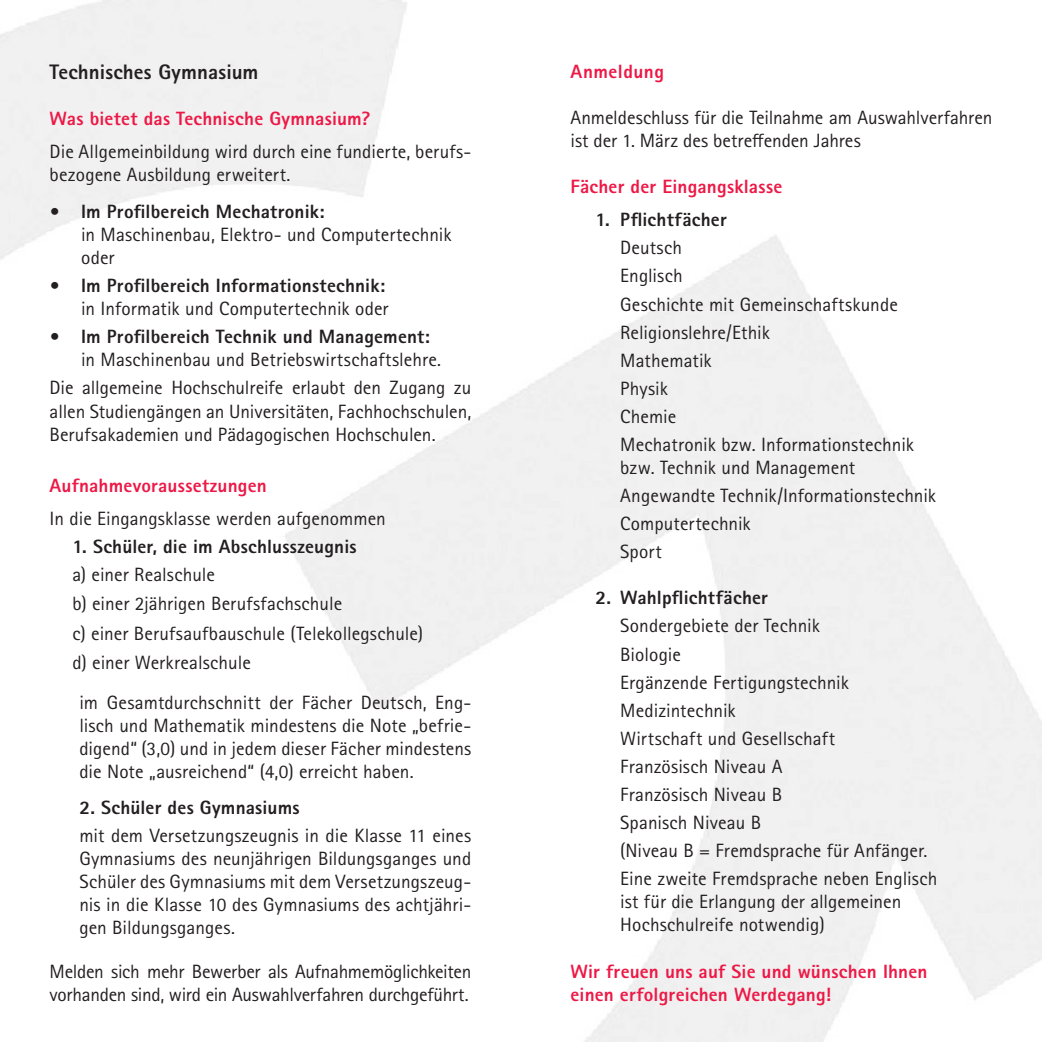
<style>
.page{position:relative;width:1042px;height:1042px;background:#fff}
.page>*{position:absolute;margin:0;border:0;box-sizing:border-box;transform-origin:0 0}
.überschriften_grau_1{font:800 21px "Rotis Sans Serif Pro";letter-spacing:.005em;color:#231f20}
.text_11pt_grau_reglu{font:19.25px/23.1px "Rotis Sans Serif Pro";color:#231f20}
.text_11pt_grau_reglu-2{font:800 19.25px/23.1px "Rotis Sans Serif Pro";letter-spacing:.01em;color:#231f20;text-align:right}
.Überschriften_rot_11{font:800 19.25px "Rotis Sans Serif Pro";letter-spacing:.01em;color:#ed1846}
.s1{font-weight:800}
.s2{font-weight:400}
</style>
<div class="page">
<p class="überschriften_grau_1" style="left:50px;top:59px;width:210px">Technisches Gymnasium</p>
<p class="Überschriften_rot_11" style="left:50px;top:106px;width:322px">Was bietet das Technische Gymnasium?</p>
<p class="text_11pt_grau_reglu" style="left:50px;top:140px;width:423px">Die Allgemeinbildung wird durch eine fundierte, berufs&shy;bezogene Ausbildung erweitert.</p>
<p class="text_11pt_grau_reglu" style="left:81px;top:200px;width:372px;text-indent:-32px"><span class="s1">• Im Profilbereich Mechatronik:<br></span>in Maschinenbau, Elektro- und Computertechnik oder</p>
<p class="text_11pt_grau_reglu-2" style="left:50px;top:274px;width:340px">• Im Profilbereich Informationstechnik: <span class="s2">in Informatik und Computertechnik oder</span></p>
<p class="text_11pt_grau_reglu" style="left:81px;top:325px;width:361px;text-indent:-32px"><span class="s1">• Im Profilbereich Technik und Management: </span>in Maschinenbau und Betriebswirtschaftslehre.</p>
<p class="text_11pt_grau_reglu" style="left:50px;top:376px;width:423px;text-align:justify">Die allgemeine Hochschulreife erlaubt den Zugang zu allen Studiengängen an Universitäten, Fachhochschulen, Berufsakademien und Pädagogischen Hochschulen.</p>
<p class="Überschriften_rot_11" style="left:50px;top:473px;width:219px">Aufnahmevoraussetzungen</p>
<p class="text_11pt_grau_reglu" style="left:50px;top:507px;width:338px">In die Eingangsklasse werden aufgenommen</p>
<p class="text_11pt_grau_reglu-2" style="left:72px;top:535px;width:286px">1. Schüler, die im Abschlusszeugnis</p>
<p class="text_11pt_grau_reglu" style="left:72px;top:563px;width:144px">a) einer Realschule</p>
<p class="text_11pt_grau_reglu" style="left:72px;top:592px;width:271px">b) einer 2jährigen Berufsfachschule</p>
<p class="text_11pt_grau_reglu" style="left:72px;top:622px;width:352px">c) einer Berufsaufbauschule (Telekollegschule)</p>
<p class="text_11pt_grau_reglu" style="left:72px;top:651px;width:180px">d) einer Werkrealschule</p>
<p class="text_11pt_grau_reglu" style="left:79px;top:691px;width:393px;text-align:justify">im Gesamtdurchschnitt der Fächer Deutsch, Eng&shy;lisch und Mathematik mindestens die Note „befrie&shy;digend“ (3,0) und in jedem dieser Fächer mindestens die Note „ausreichend“ (4,0) erreicht haben.</p>
<p class="text_11pt_grau_reglu-2" style="left:79px;top:795px;width:222px">2. Schüler des Gymnasiums</p>
<p class="text_11pt_grau_reglu" style="left:79px;top:824px;width:393px;text-align:justify">mit dem Versetzungszeugnis in die Klasse 11 eines Gymnasiums des neunjährigen Bildungsganges und Schüler des Gymnasiums mit dem Versetzungszeug&shy;nis in die Klasse 10 des Gymnasiums des achtjähri&shy;gen Bildungsganges.</p>
<p class="text_11pt_grau_reglu" style="left:50px;top:960px;width:423px">Melden sich mehr Bewerber als Aufnahmemöglichkeiten vorhanden sind, wird ein Auswahlverfahren durchgeführt.</p>
<p class="Überschriften_rot_11" style="left:570px;top:59px;width:95px">Anmeldung</p>
<p class="text_11pt_grau_reglu" style="left:570px;top:106px;width:423px">Anmeldeschluss für die Teilnahme am Auswahlverfahren ist der 1. März des betreffenden Jahres</p>
<p class="Überschriften_rot_11" style="left:570px;top:175px;width:213px">Fächer der Eingangsklasse</p>
<p class="text_11pt_grau_reglu-2" style="left:595px;top:208px;width:133px">1. Pflichtfächer</p>
<p class="text_11pt_grau_reglu" style="left:620px;top:236px;width:63px">Deutsch</p>
<p class="text_11pt_grau_reglu" style="left:620px;top:265px;width:64px">Englisch</p>
<p class="text_11pt_grau_reglu" style="left:620px;top:293px;width:279px">Geschichte mit Gemeinschaftskunde</p>
<p class="text_11pt_grau_reglu" style="left:620px;top:321px;width:151px">Religionslehre/Ethik</p>
<p class="text_11pt_grau_reglu" style="left:620px;top:349px;width:93px">Mathematik</p>
<p class="text_11pt_grau_reglu" style="left:620px;top:377px;width:49px">Physik</p>
<p class="text_11pt_grau_reglu" style="left:620px;top:405px;width:58px">Chemie</p>
<p class="text_11pt_grau_reglu" style="left:620px;top:433px;width:295px">Mechatronik bzw. Informationstechnik bzw. Technik und Management</p>
<p class="text_11pt_grau_reglu" style="left:620px;top:484px;width:317px">Angewandte Technik/Informationstechnik</p>
<p class="text_11pt_grau_reglu" style="left:620px;top:512px;width:132px">Computertechnik</p>
<p class="text_11pt_grau_reglu" style="left:620px;top:540px;width:43px">Sport</p>
<p class="text_11pt_grau_reglu-2" style="left:595px;top:586px;width:174px">2. Wahlpflichtfächer</p>
<p class="text_11pt_grau_reglu" style="left:620px;top:614px;width:201px">Sondergebiete der Technik</p>
<p class="text_11pt_grau_reglu" style="left:620px;top:642px;width:62px">Biologie</p>
<p class="text_11pt_grau_reglu" style="left:620px;top:671px;width:230px">Ergänzende Fertigungstechnik</p>
<p class="text_11pt_grau_reglu" style="left:620px;top:699px;width:117px">Medizintechnik</p>
<p class="text_11pt_grau_reglu" style="left:620px;top:727px;width:216px">Wirtschaft und Gesellschaft</p>
<p class="text_11pt_grau_reglu" style="left:620px;top:755px;width:164px">Französisch Niveau A</p>
<p class="text_11pt_grau_reglu" style="left:620px;top:783px;width:163px">Französisch Niveau B</p>
<p class="text_11pt_grau_reglu" style="left:620px;top:811px;width:142px">Spanisch Niveau B</p>
<p class="text_11pt_grau_reglu" style="left:620px;top:839px;width:309px">(Niveau B = Fremdsprache für Anfänger.</p>
<p class="text_11pt_grau_reglu" style="left:620px;top:867px;width:319px">Eine zweite Fremdsprache neben Englisch ist für die Erlangung der allgemeinen<br>Hochschulreife notwendig)</p>
<p class="Überschriften_rot_11" style="left:570px;top:958px;width:358px">Wir freuen uns auf Sie und wünschen Ihnen</p>
<p class="Überschriften_rot_11" style="left:570px;top:982px;width:262px">einen erfolgreichen Werdegang!</p>
</div>
